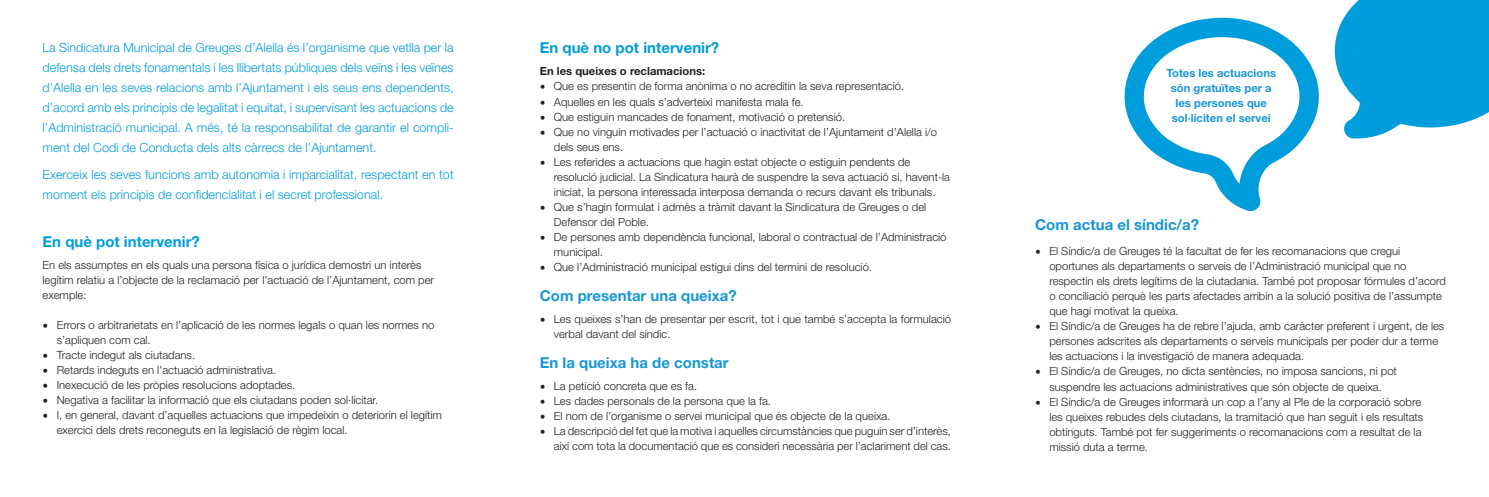
<style>
.page{position:relative;width:1489px;height:497px;background:#fff}
.page>*{position:absolute;margin:0;border:0;box-sizing:border-box;transform-origin:0 0}
.t1{font:700 15px "Helvetica Neue LT Std";color:#1897d5}
.t2{font:700 15px "Helvetica Neue LT Std";color:#009ddc}
.t3{font:300 12.62px/20px "Helvetica Neue LT Std";color:#009ddc;text-align:justify}
.t4{font:300 11.25px/15px "Helvetica Neue LT Std";color:#231f20}
.t5{font:700 11.25px/15px "Helvetica Neue LT Std";color:#1897d5;text-align:center}
.t6{font:700 11.25px "Helvetica Neue LT Std";color:#231f20}
.s1{font-family:"Minion Pro";font-weight:400;font-size:15px}
</style>
<div class="page">
<svg style="left:1124px;top:17px;width:195px;height:194px"></svg>
<svg style="left:1334px;top:0;width:154px;height:138px;background:#22aae0"></svg>
<p class="t3" style="left:43px;top:37px;width:413px">La Sindicatura Municipal de Greuges d’Alella és l’organisme que vetlla per la defensa dels drets fonamentals i les llibertats públiques dels veïns i les veïnes d’Alella en les seves relacions amb l’Ajuntament i els seus ens dependents, d’acord amb els principis de legalitat i equitat, i supervisant les actuacions de l’Administració municipal. A més, té la responsabilitat de garantir el compli&shy;ment del Codi de Conducta dels alts càrrecs de l’Ajuntament.</p>
<p class="t3" style="left:43px;top:164px;width:412px">Exerceix les seves funcions amb autonomia i imparcialitat, respectant en tot moment els principis de confidencialitat i el secret professional.</p>
<h1 class="t2" style="left:43px;top:232px;width:159px">En què pot intervenir?</h1>
<p class="t4" style="left:43px;top:257px;width:393px">En els assumptes en els quals una persona física o jurídica demostri un interès legítim relatiu a l’objecte de la reclamació per l’actuació de l’Ajuntament, com per exemple:</p>
<p class="t4" style="left:57px;top:317px;width:379px;text-indent:-14px"><span class="s1">•</span> Errors o arbitrarietats en l’aplicació de les normes legals o quan les normes no s’apliquen com cal.</p>
<p class="t4" style="left:43px;top:347px;width:154px"><span class="s1">•</span> Tracte indegut als ciutadans.</p>
<p class="t4" style="left:43px;top:362px;width:235px"><span class="s1">•</span> Retards indeguts en l’actuació administrativa.</p>
<p class="t4" style="left:43px;top:377px;width:254px"><span class="s1">•</span> Inexecució de les pròpies resolucions adoptades.</p>
<p class="t4" style="left:43px;top:392px;width:337px"><span class="s1">•</span> Negativa a facilitar la informació que els ciutadans poden sol·licitar.</p>
<p class="t4" style="left:57px;top:407px;width:387px;text-indent:-14px"><span class="s1">•</span> I, en general, davant d’aquelles actuacions que impedeixin o deteriorin el legítim exercici dels drets reconeguts en la legislació de règim local.</p>
<h1 class="t2" style="left:539px;top:39px;width:181px">En què no pot intervenir?</h1>
<p class="t6" style="left:539px;top:64px;width:167px">En les queixes o reclamacions:</p>
<p class="t4" style="left:539px;top:79px;width:366px"><span class="s1">•</span> Que es presentin de forma anònima o no acreditin la seva representació.</p>
<p class="t4" style="left:539px;top:94px;width:265px"><span class="s1">•</span> Aquelles en les quals s’adverteixi manifesta mala fe.</p>
<p class="t4" style="left:539px;top:109px;width:307px"><span class="s1">•</span> Que estiguin mancades de fonament, motivació o pretensió.</p>
<p class="t4" style="left:554px;top:124px;width:385px;text-indent:-14px"><span class="s1">•</span> Que no vinguin motivades per l’actuació o inactivitat de l’Ajuntament d’Alella i/o dels seus ens.</p>
<p class="t4" style="left:554px;top:154px;width:397px;text-indent:-14px"><span class="s1">•</span> Les referides a actuacions que hagin estat objecte o estiguin pendents de resolució judicial. La Sindicatura haurà de suspendre la seva actuació si, havent-la iniciat, la persona interessada interposa demanda o recurs davant els tribunals.</p>
<p class="t4" style="left:554px;top:199px;width:374px;text-indent:-14px"><span class="s1">•</span> Que s’hagin formulat i admès a tràmit davant la Sindicatura de Greuges o del<br>Defensor del Poble.</p>
<p class="t4" style="left:554px;top:229px;width:394px;text-indent:-14px"><span class="s1">•</span> De persones amb dependència funcional, laboral o contractual de l’Administració municipal.</p>
<p class="t4" style="left:539px;top:259px;width:334px"><span class="s1">•</span> Que l’Administració municipal estigui dins del termini de resolució.</p>
<h1 class="t1" style="left:539px;top:286px;width:198px">Com presentar una queixa?</h1>
<p class="t4" style="left:554px;top:311px;width:398px;text-indent:-14px"><span class="s1">•</span> Les queixes s’han de presentar per escrit, tot i que també s’accepta la formulació verbal davant del síndic.</p>
<h1 class="t1" style="left:539px;top:353px;width:190px">En la queixa ha de constar</h1>
<p class="t4" style="left:539px;top:378px;width:159px"><span class="s1">•</span> La petició concreta que es fa.</p>
<p class="t4" style="left:539px;top:393px;width:233px"><span class="s1">•</span> Les dades personals de la persona que la fa.</p>
<p class="t4" style="left:539px;top:408px;width:352px"><span class="s1">•</span> El nom de l’organisme o servei municipal que és objecte de la queixa.</p>
<p class="t4" style="left:539px;top:423px;width:413px;text-align:right"><span class="s1">•</span> La descripció del fet que la motiva i aquelles circumstàncies que puguin ser d’interès, així com tota la documentació que es consideri necessària per l’aclariment del cas.</p>
<p class="t5" style="left:1166px;top:65px;width:111px">Totes les actuacions són gratuïtes per a les persones que sol·liciten el servei</p>
<h1 class="t1" style="left:1035px;top:215px;width:165px">Com actua el síndic/a?</h1>
<p class="t4" style="left:1049px;top:243px;width:398px;text-indent:-14px"><span class="s1">•</span> El Síndic/a de Greuges té la facultat de fer les recomanacions que cregui oportunes als departaments o serveis de l’Administració municipal que no respectin els drets legítims de la ciutadania. També pot proposar fórmules d’acord o conciliació perquè les parts afectades arribin a la solució positiva de l’assumpte que hagi motivat la queixa.</p>
<p class="t4" style="left:1049px;top:318px;width:396px;text-indent:-14px"><span class="s1">•</span> El Síndic/a de Greuges ha de rebre l’ajuda, amb caràcter preferent i urgent, de les persones adscrites als departaments o serveis municipals per poder dur a terme les actuacions i la investigació de manera adequada.</p>
<p class="t4" style="left:1035px;top:363px;width:363px;text-align:center"><span class="s1">•</span> El Síndic/a de Greuges, no dicta sentències, no imposa sancions, ni pot suspendre les actuacions administratives que són objecte de queixa.</p>
<p class="t4" style="left:1049px;top:393px;width:375px;text-indent:-14px"><span class="s1">•</span> El Síndic/a de Greuges informarà un cop a l’any al Ple de la corporació sobre les queixes rebudes dels ciutadans, la tramitació que han seguit i els resultats obtinguts. També pot fer suggeriments o recomanacions com a resultat de la missió duta a terme.</p>
</div>
